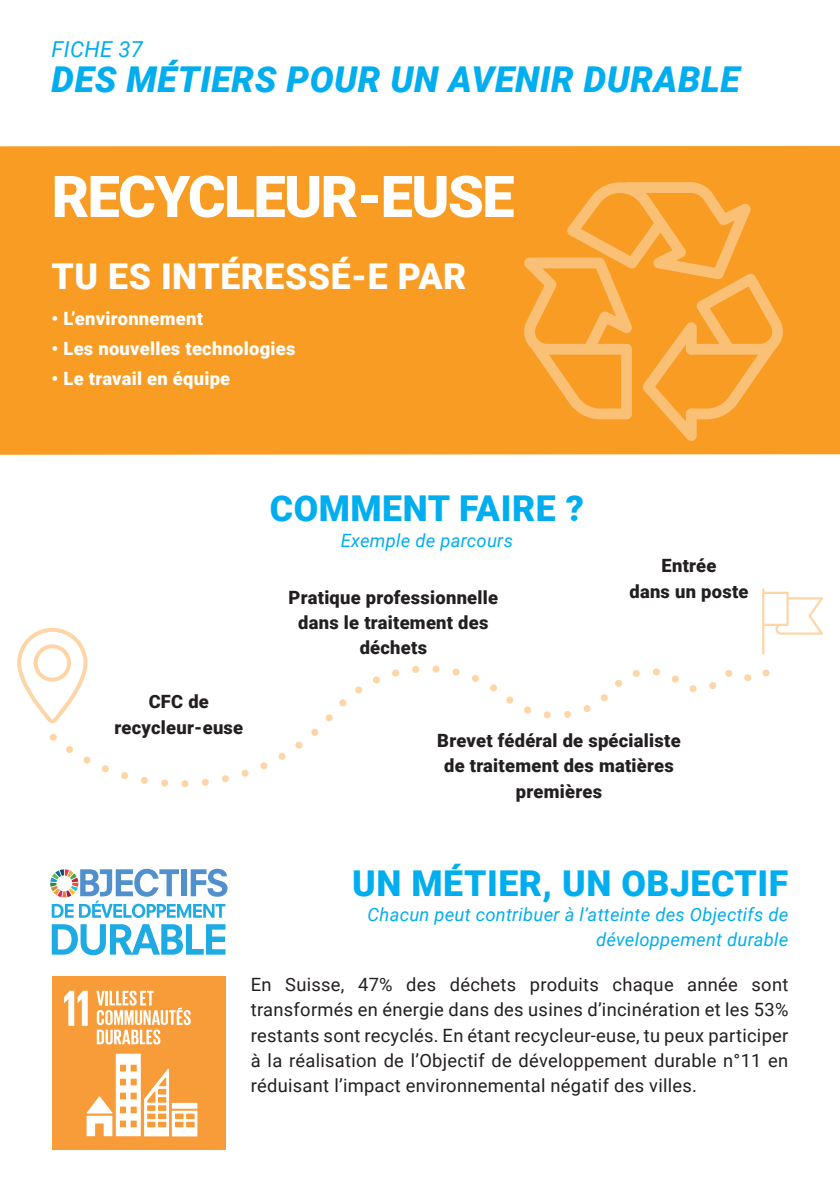
<style>
.page{position:relative;width:840px;height:1191px;background:#fff}
.page>*{position:absolute;margin:0;border:0;box-sizing:border-box;transform-origin:0 0}
.t1{font:900 57.6px "Roboto";letter-spacing:-.03em;color:#fff}
.t2{font:900 35.6px "Roboto";letter-spacing:.015em;color:#00aeef}
.t3{font:italic 900 35.6px "Roboto";letter-spacing:.015em;color:#00aeef}
.t4{font:900 35.6px "Roboto";letter-spacing:.015em;color:#fff}
.t5{font:italic 22px "Roboto";letter-spacing:.015em;color:#00aeef}
.Eduki-A5___Paragraph{font:18.2px/25.4px "Roboto";letter-spacing:.015em;color:#231f20;text-align:justify}
.t6{font:900 18.2px/25.4px "Roboto";letter-spacing:.015em;color:#231f20;text-align:center}
.t7{font:italic 18.2px "Roboto";letter-spacing:.015em;color:#00aeef}
.t8{font:900 18.2px "Roboto";letter-spacing:.015em;color:#fff}
</style>
<div class="page">
<div style="left:0;top:146px;width:839px;height:309px;background:#f89c24"></div>
<svg style="left:50px;top:733px;width:7px;height:7px"></svg>
<svg style="left:66px;top:746px;width:7px;height:7px"></svg>
<svg style="left:83px;top:665px;width:686px;height:122px"></svg>
<svg style="left:762px;top:588px;width:60px;height:66px"></svg>
<svg style="left:17px;top:628px;width:70px;height:95px"></svg>
<svg style="left:52px;top:924px;width:173px;height:31px"></svg>
<svg style="left:50px;top:868px;width:177px;height:50px"></svg>
<svg style="left:524px;top:182px;width:258px;height:259px"></svg>
<div style="left:52px;top:976px;width:173px;height:174px;background:#f89b39"></div>
<svg style="left:64px;top:990px;width:24px;height:35px"></svg>
<svg style="left:86px;top:1053px;width:111px;height:83px"></svg>
<svg style="left:96px;top:990px;width:95px;height:54px"></svg>
<p class="t5" style="left:52px;top:33px;width:93px">FICHE 37</p>
<p class="t3" style="left:52px;top:54px;width:689px">DES MÉTIERS POUR UN AVENIR DURABLE</p>
<p class="t1" style="left:52px;top:156px;width:464px">RECYCLEUR-EUSE</p>
<p class="t4" style="left:52px;top:251px;width:416px">TU ES INTÉRESSÉ-E PAR</p>
<p class="t8" style="left:52px;top:306px;width:153px">• L’environnement</p>
<p class="t8" style="left:52px;top:336px;width:245px">• Les nouvelles technologies</p>
<p class="t8" style="left:52px;top:366px;width:180px">• Le travail en équipe</p>
<p class="t2" style="left:269px;top:483px;width:315px">COMMENT FAIRE ?</p>
<p class="t7" style="left:340px;top:527px;width:174px">Exemple de parcours</p>
<p class="t6" style="left:661px;top:552px;width:56px">Entrée</p>
<p class="t6" style="left:149px;top:688px;width:62px">CFC de</p>
<p class="t6" style="left:114px;top:714px;width:130px">recycleur-euse</p>
<p class="t6" style="left:288px;top:583px;width:211px">Pratique professionnelle</p>
<p class="t6" style="left:629px;top:578px;width:120px">dans un poste</p>
<p class="t6" style="left:298px;top:609px;width:191px">dans le traitement des déchets</p>
<p class="t6" style="left:437px;top:727px;width:245px">Brevet fédéral de spécialiste de traitement des matières premières</p>
<p class="t2" style="left:352px;top:858px;width:437px">UN MÉTIER, UN OBJECTIF</p>
<p class="t7" style="left:367px;top:901px;width:422px">Chacun peut contribuer à l’atteinte des Objectifs de</p>
<p class="t7" style="left:595px;top:927px;width:194px">développement durable</p>
<p class="Eduki-A5___Paragraph" style="left:251px;top:971px;width:538px">En Suisse, 47% des déchets produits chaque année sont transformés en énergie dans des usines d’incinération et les 53% restants sont recyclés. En étant recycleur-euse, tu peux participer à la réalisation de l’Objectif de développement durable n°11 en réduisant l’impact environnemental négatif des villes.</p>
</div>
